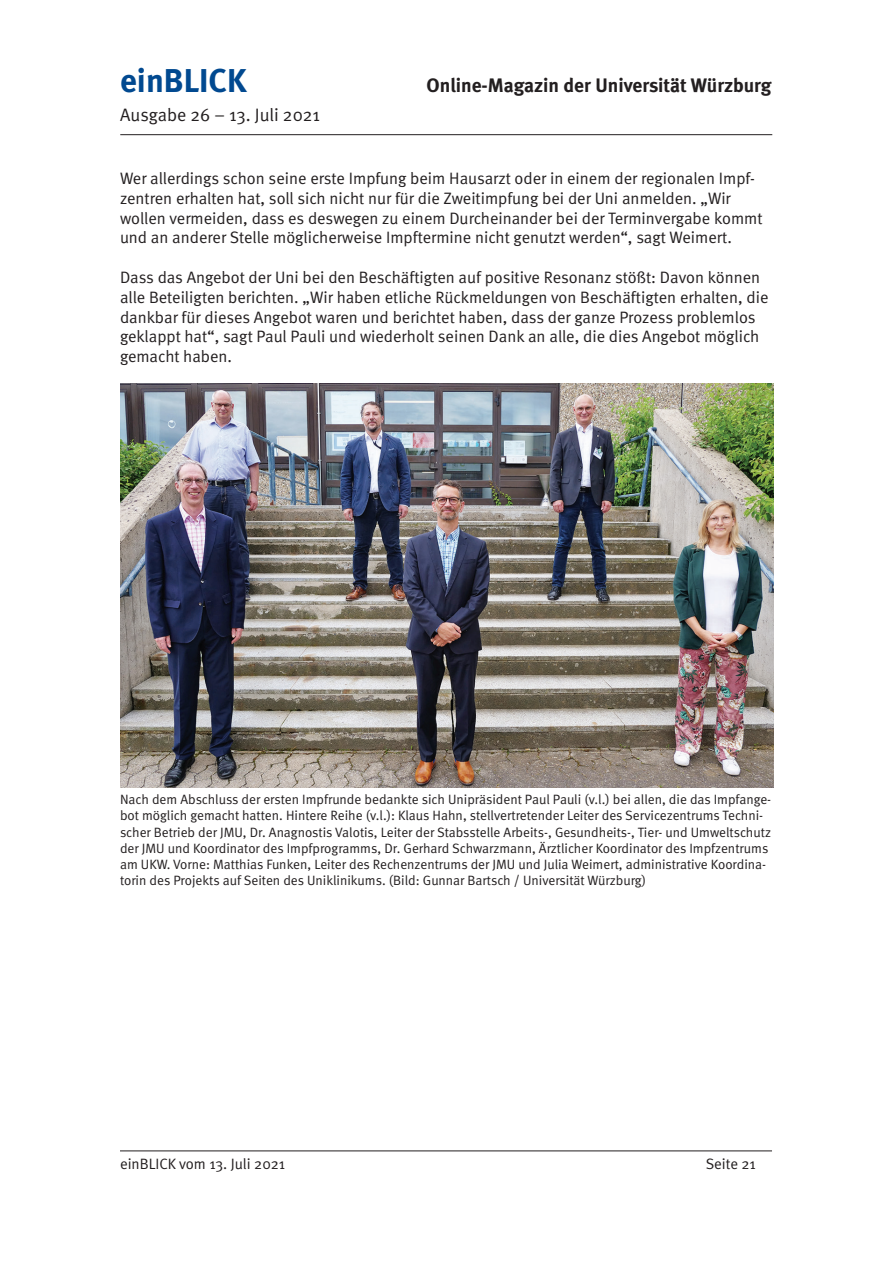
<style>
.page{position:relative;width:893px;height:1263px;background:#fff}
.page>*{position:absolute;margin:0;border:0;box-sizing:border-box;transform-origin:0 0}
.t1{font:700 33px "Meta";color:#014990}
.t2{font:700 19.5px "Meta";color:#231f20}
.t3{font:18px "Meta Normal";color:#231f20}
.t4{font:16.5px/19.8px "Meta Normal";color:#231f20}
.t5{font:15px "Meta Normal";color:#231f20}
.t6{font:13.5px/16.2px "Meta Normal";color:#231f20}
</style>
<div class="page">
<hr style="left:120px;top:134px;width:652px;height:1px;background:#231f20">
<hr style="left:120px;top:1150px;width:652px;height:1px;background:#231f20">
<img style="left:120px;top:384px;width:654px;height:403px">
<h1 class="t1" style="left:120px;top:61px;width:128px">einBLICK</h1>
<p class="t2" style="left:427px;top:74px;width:346px">Online-Magazin der Universität Würzburg</p>
<p class="t3" style="left:120px;top:105px;width:201px">Ausgabe 26 – 13. Juli 2021</p>
<p class="t4" style="left:120px;top:168px;width:644px">Wer allerdings schon seine erste Impfung beim Hausarzt oder in einem der regionalen Impf&shy;zentren erhalten hat, soll sich nicht nur für die Zweitimpfung bei der Uni anmelden. „Wir wollen vermeiden, dass es deswegen zu einem Durcheinander bei der Terminvergabe kommt und an anderer Stelle möglicherweise Impftermine nicht genutzt werden“, sagt Weimert.</p>
<p class="t4" style="left:120px;top:267px;width:650px">Dass das Angebot der Uni bei den Beschäftigten auf positive Resonanz stößt: Davon können alle Beteiligten berichten. „Wir haben etliche Rückmeldungen von Beschäftigten erhalten, die dankbar für dieses Angebot waren und berichtet haben, dass der ganze Prozess problemlos geklappt hat“, sagt Paul Pauli und wiederholt seinen Dank an alle, die dies Angebot möglich gemacht haben.</p>
<p class="t6" style="left:120px;top:791px;width:653px">Nach dem Abschluss der ersten Impfrunde bedankte sich Unipräsident Paul Pauli (v.l.) bei allen, die das Impfange&shy;bot möglich gemacht hatten. Hintere Reihe (v.l.): Klaus Hahn, stellvertretender Leiter des Servicezentrums Techni&shy;scher Betrieb der JMU, Dr. Anagnostis Valotis, Leiter der Stabsstelle Arbeits-, Gesundheits-, Tier- und Umweltschutz der JMU und Koordinator des Impfprogramms, Dr. Gerhard Schwarzmann, Ärztlicher Koordinator des Impfzentrums am UKW. Vorne: Matthias Funken, Leiter des Rechenzentrums der JMU und Julia Weimert, administrative Koordina&shy;torin des Projekts auf Seiten des Uniklinikums. (Bild: Gunnar Bartsch / Universität Würzburg)</p>
<p class="t5" style="left:120px;top:1155px;width:167px">einBLICK vom 13. Juli 2021</p>
<p class="t5" style="left:706px;top:1155px;width:52px">Seite 21</p>
</div>
